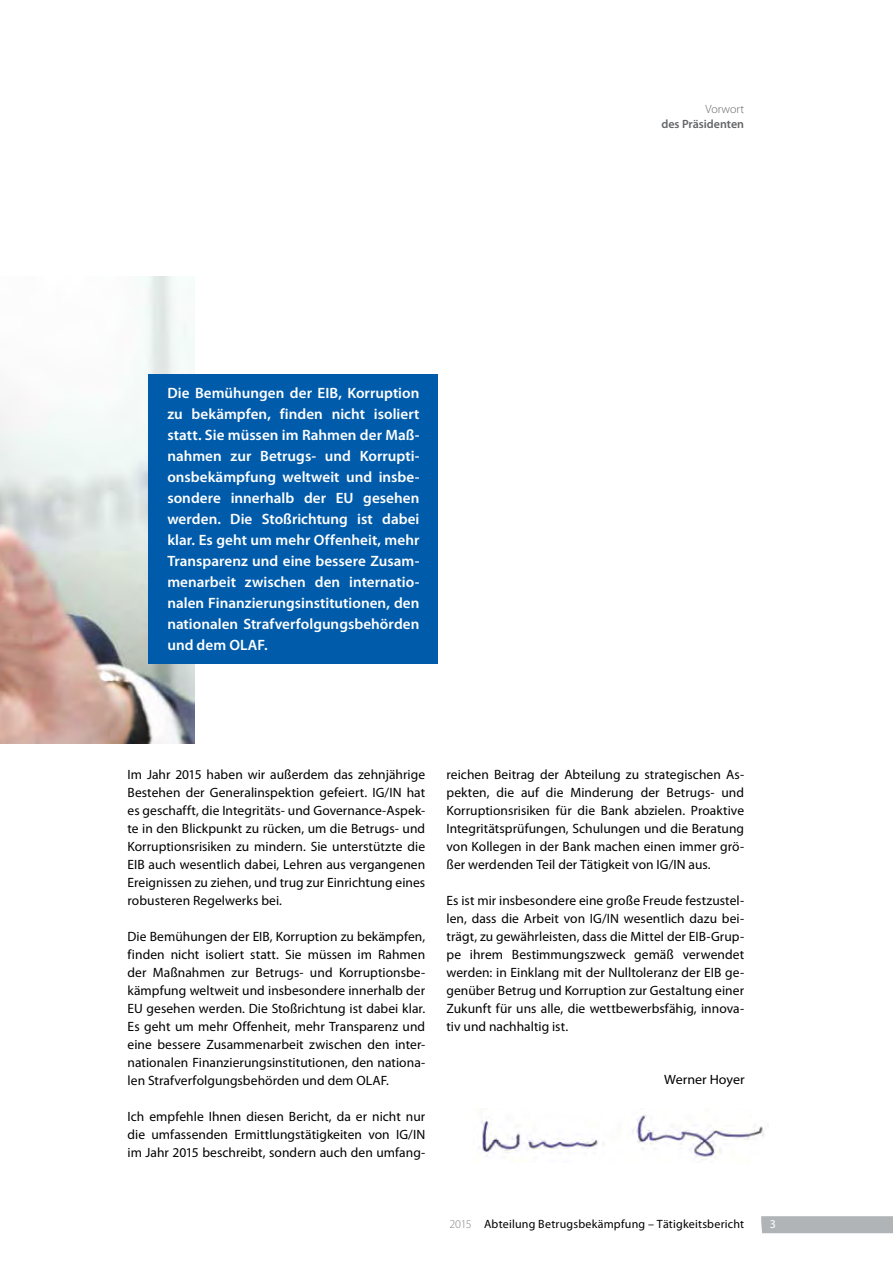
<style>
.page{position:relative;width:893px;height:1263px;background:#fff}
.page>*{position:absolute;margin:0;border:0;box-sizing:border-box;transform-origin:0 0}
.t1{font:600 15px/21px "Myriad Pro";color:#fff;text-align:justify}
.t2{font:13.5px/18px "Myriad Pro";letter-spacing:.005em;color:#000;text-align:justify}
.t3{font:13.5px "Myriad Pro";letter-spacing:.005em;color:#000;scale:1.04 1}
.t4{font:12px "Myriad Pro";letter-spacing:.02em;color:#000}
.t5{font:600 12px "Myriad Pro";color:#636466}
.t6{font:300 12px "Myriad Pro";color:#636466}
.t7{font:12px "Myriad Pro";color:#fff}
.s1{font-weight:300;color:#808285}
</style>
<div class="page">
<div style="left:761px;top:1216px;width:132px;height:17px;background:#b1b4b6"></div>
<img style="left:479px;top:1108px;width:285px;height:54px">
<img style="left:0;top:276px;width:194px;height:467px">
<div style="left:149px;top:374px;width:289px;height:289px;background:#005cab"></div>
<p class="t6" style="left:705px;top:103px;width:40px">Vorwort</p>
<p class="t5" style="left:661px;top:117px;width:84px">des Präsidenten</p>
<p class="t1" style="left:167px;top:383px;width:254px">Die Bemühungen der EIB, Korruption zu bekämpfen, finden nicht isoliert statt. Sie müssen im Rahmen der Maß&shy;nahmen zur Betrugs- und Korrupti&shy;onsbekämpfung weltweit und insbe&shy;sondere innerhalb der EU gesehen werden. Die Stoßrichtung ist dabei klar. Es geht um mehr Offenheit, mehr Transparenz und eine bessere Zusam&shy;menarbeit zwischen den internatio&shy;nalen Finanzierungsinstitutionen, den nationalen Strafverfolgungsbehörden und dem OLAF.</p>
<p class="t2" style="left:128px;top:766px;width:299px">Im Jahr 2015 haben wir außerdem das zehnjährige Bestehen der Generalinspektion gefeiert. IG/IN hat es geschafft, die Integritäts- und Governance-Aspek&shy;te in den Blickpunkt zu rücken, um die Betrugs- und Korruptionsrisiken zu mindern. Sie unterstützte die EIB auch wesentlich dabei, Lehren aus vergangenen Ereignissen zu ziehen, und trug zur Einrichtung eines robusteren Regelwerks bei.</p>
<p class="t2" style="left:128px;top:928px;width:299px">Die Bemühungen der EIB, Korruption zu bekämpfen, finden nicht isoliert statt. Sie müssen im Rahmen der Maßnahmen zur Betrugs- und Korruptionsbe&shy;kämpfung weltweit und insbesondere innerhalb der EU gesehen werden. Die Stoßrichtung ist dabei klar.<br>Es geht um mehr Offenheit, mehr Transparenz und eine bessere Zusammenarbeit zwischen den inter&shy;nationalen Finanzierungsinstitutionen, den nationa&shy;len Strafverfolgungsbehörden und dem OLAF.</p>
<p class="t2" style="left:128px;top:1108px;width:299px">Ich empfehle Ihnen diesen Bericht, da er nicht nur die umfassenden Ermittlungstätigkeiten von IG/IN im Jahr 2015 beschreibt, sondern auch den umfang-</p>
<p class="t2" style="left:446px;top:766px;width:299px">reichen Beitrag der Abteilung zu strategischen As&shy;pekten, die auf die Minderung der Betrugs- und Korruptionsrisiken für die Bank abzielen. Proaktive Integritätsprüfungen, Schulungen und die Beratung von Kollegen in der Bank machen einen immer grö&shy;ßer werdenden Teil der Tätigkeit von IG/IN aus.</p>
<p class="t2" style="left:446px;top:892px;width:299px">Es ist mir insbesondere eine große Freude festzustel&shy;len, dass die Arbeit von IG/IN wesentlich dazu bei&shy;trägt, zu gewährleisten, dass die Mittel der EIB-Grup&shy;pe ihrem Bestimmungszweck gemäß verwendet werden: in Einklang mit der Nulltoleranz der EIB ge&shy;genüber Betrug und Korruption zur Gestaltung einer Zukunft für uns alle, die wettbewerbsfähig, innova&shy;tiv und nachhaltig ist.</p>
<p class="t3" style="left:664px;top:1072px;width:79px">Werner Hoyer</p>
<p class="t4" style="left:449px;top:1217px;width:296px"><span class="s1">2015</span> Abteilung Betrugsbekämpfung – Tätigkeitsbericht</p>
<p class="t7" style="left:770px;top:1217px;width:8px">3</p>
</div>
